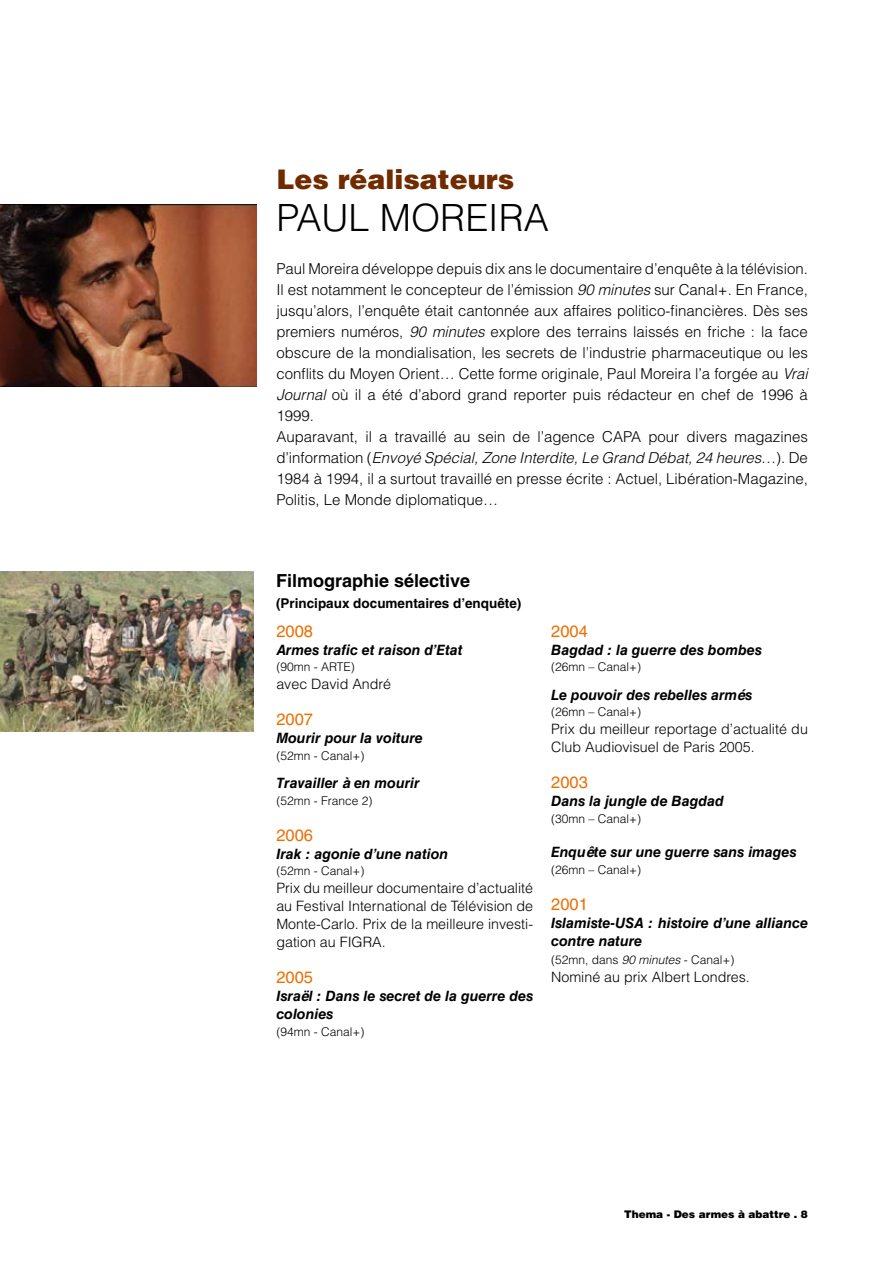
<style>
.page{position:relative;width:893px;height:1263px;background:#fff}
.page>*{position:absolute;margin:0;border:0;box-sizing:border-box;transform-origin:0 0}
.t1{font:300 37.5px "Helvetica LT Std";color:#000}
.t2{font:900 27px "Helvetica LT Std";color:#702b01}
.t3{font:700 18px "Helvetica LT Std";color:#000}
.t4{font:16.5px "Helvetica LT Std";color:#ed6e00}
.t5{font:300 15px/21px "Helvetica LT Std";color:#000}
.t6{font:italic 700 14.25px/18px "Helvetica LT Std";color:#000}
.t7{font:300 14.25px/18px "Helvetica LT Std";color:#000;text-align:justify}
.t8{font:700 13.5px "Helvetica LT Std";color:#000}
.t9{font:300 12px "Helvetica LT Std";color:#000}
.t10{font:900 10.5px "Helvetica LT Std";color:#000}
.s1{font-style:italic}
</style>
<div class="page">
<img style="left:0;top:204px;width:256px;height:183px">
<img style="left:0;top:572px;width:253px;height:159px">
<h2 class="t2" style="left:276px;top:162px;width:240px">Les réalisateurs</h2>
<h1 class="t1" style="left:276px;top:195px;width:46px">Paul</h1>
<h1 class="t1" style="left:380px;top:195px;width:55px">Moreira</h1>
<p class="t5" style="left:276px;top:257px;width:533px">Paul Moreira développe depuis dix ans le documentaire d’enquête à la télévision.<br>Il est notamment le concepteur de l’émission <span class="s1">90 minutes</span> sur Canal+. En France, jusqu’alors, l’enquête était cantonnée aux affaires politico-financières. Dès ses premiers numéros, <span class="s1">90 minutes</span> explore des terrains laissés en friche : la face obscure de la mondialisation, les secrets de l’industrie pharmaceutique ou les conflits du Moyen Orient… Cette forme originale, Paul Moreira l’a forgée au <span class="s1">Vrai Journal</span> où il a été d’abord grand reporter puis rédacteur en chef de 1996 à 1999.<br>Auparavant, il a travaillé au sein de l’agence CAPA pour divers magazines d’information (<span class="s1">Envoyé Spécial, Zone Interdite, Le Grand Débat, 24 heures</span>…). De 1984 à 1994, il a surtout travaillé en presse écrite : Actuel, Libération-Magazine, Politis, Le Monde diplomatique…</p>
<p class="t3" style="left:276px;top:569px;width:196px">Filmographie sélective</p>
<p class="t8" style="left:276px;top:595px;width:247px">(Principaux documentaires d’enquête)</p>
<p class="t4" style="left:276px;top:621px;width:38px">2008</p>
<p class="t6" style="left:276px;top:640px;width:188px">Armes trafic et raison d’Etat</p>
<p class="t9" style="left:276px;top:659px;width:80px">(90mn - ARTE)</p>
<p class="t7" style="left:276px;top:675px;width:116px">avec David André</p>
<p class="t4" style="left:276px;top:710px;width:38px">2007</p>
<p class="t6" style="left:276px;top:729px;width:148px">Mourir pour la voiture</p>
<p class="t9" style="left:276px;top:748px;width:89px">(52mn - Canal+)</p>
<p class="t6" style="left:276px;top:774px;width:145px">Travailler à en mourir</p>
<p class="t9" style="left:276px;top:793px;width:98px">(52mn - France 2)</p>
<p class="t4" style="left:276px;top:825px;width:38px">2006</p>
<p class="t6" style="left:276px;top:844px;width:173px">Irak : agonie d’une nation</p>
<p class="t9" style="left:276px;top:863px;width:89px">(52mn - Canal+)</p>
<p class="t7" style="left:276px;top:879px;width:258px">Prix du meilleur documentaire d’actualité au Festival International de Télévision de Monte-Carlo. Prix de la meilleure investi&shy;gation au FIGRA.</p>
<p class="t4" style="left:276px;top:968px;width:38px">2005</p>
<p class="t6" style="left:276px;top:987px;width:258px">Israël : Dans le secret de la guerre des colonies</p>
<p class="t9" style="left:276px;top:1024px;width:89px">(94mn - Canal+)</p>
<p class="t4" style="left:551px;top:621px;width:38px">2004</p>
<p class="t6" style="left:551px;top:640px;width:212px">Bagdad : la guerre des bombes</p>
<p class="t9" style="left:551px;top:659px;width:91px">(26mn – Canal+)</p>
<p class="t6" style="left:551px;top:685px;width:203px">Le pouvoir des rebelles armés</p>
<p class="t9" style="left:551px;top:704px;width:91px">(26mn – Canal+)</p>
<p class="t7" style="left:551px;top:720px;width:258px">Prix du meilleur reportage d’actualité du<br>Club Audiovisuel de Paris 2005.</p>
<p class="t4" style="left:551px;top:773px;width:38px">2003</p>
<p class="t6" style="left:551px;top:792px;width:174px">Dans la jungle de Bagdad</p>
<p class="t9" style="left:551px;top:811px;width:91px">(30mn – Canal+)</p>
<p class="t6" style="left:551px;top:843px;width:247px">Enquête sur une guerre sans images</p>
<p class="t9" style="left:551px;top:862px;width:91px">(26mn – Canal+)</p>
<p class="t4" style="left:551px;top:894px;width:38px">2001</p>
<p class="t6" style="left:551px;top:913px;width:258px">Islamiste-USA : histoire d’une alliance contre nature</p>
<p class="t9" style="left:551px;top:952px;width:185px">(52mn, dans <span class="s1">90 minutes</span> - Canal+)</p>
<p class="t7" style="left:551px;top:967px;width:200px">Nominé au prix Albert Londres.</p>
<p class="t10" style="left:624px;top:1207px;width:175px">Thema - Des armes à abattre .</p>
</div>
